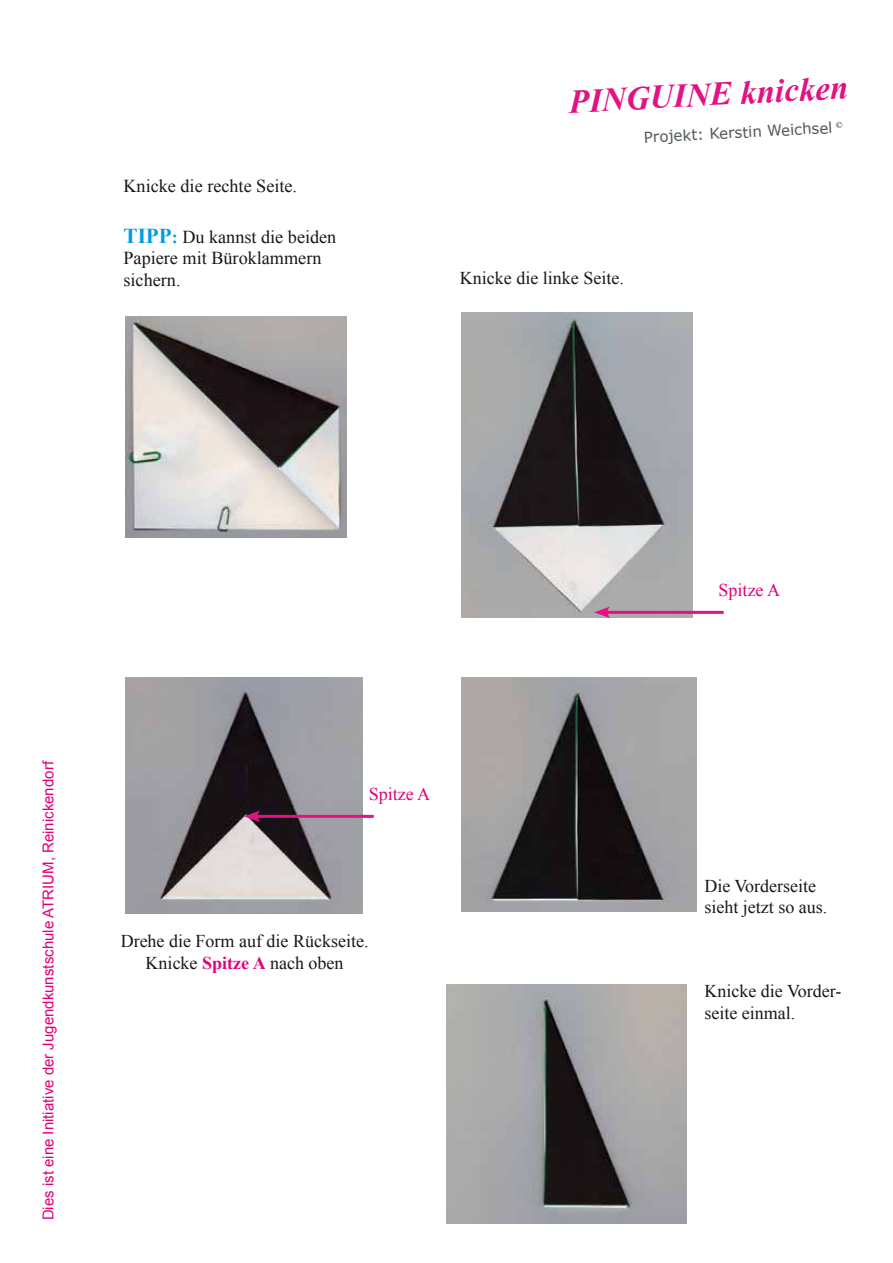
<style>
.page{position:relative;width:893px;height:1263px;background:#fff}
.page>*{position:absolute;margin:0;border:0;box-sizing:border-box;transform-origin:0 0}
.t1{font:italic 700 33px "Times New Roman";color:#e31283}
.t2{font:18.15px/21.8px "Times New Roman";color:#18171c}
.t3{font:18px/21.6px "Times New Roman";color:#18171c}
.t4{font:18px "Times New Roman";color:#e2007a}
.t5{font:15px "Arial";color:#e2007a}
.t6{font:15px "Verdana";color:#55585a}
.s1{font-weight:700;font-size:21.15px;color:#009de0}
.s2{font-weight:700;font-size:18px;color:#009de0}
.s3{font-weight:700;color:#e2007a}
</style>
<div class="page">
<img style="left:126px;top:317px;width:220px;height:220px">
<img style="left:461px;top:313px;width:231px;height:305px">
<img style="left:461px;top:677px;width:235px;height:234px">
<img style="left:126px;top:677px;width:237px;height:236px">
<img style="left:446px;top:985px;width:241px;height:239px">
<hr style="left:604px;top:611px;width:120px;height:3px;background:#e31283">
<svg style="left:594px;top:606px;width:16px;height:12px"></svg>
<hr style="left:255px;top:815px;width:119px;height:3px;background:#e31283">
<svg style="left:244px;top:810px;width:16px;height:12px"></svg>
<p class="t2" style="left:124px;top:174px;width:175px">Knicke die rechte Seite.</p>
<p class="t2" style="left:124px;top:225px;width:214px"><span class="s1">TIPP</span><span class="s2">:</span> Du kannst die beiden<br>Papiere mit Büroklammern sichern.</p>
<h1 class="t1" style="left:568px;top:79px;width:281px;rotate:-3deg">PINGUINE knicken</h1>
<p class="t6" style="left:643px;top:128px;width:201px;rotate:-3deg">Projekt: Kerstin Weichsel <sup>©</sup></p>
<p class="t3" style="left:460px;top:267px;width:165px">Knicke die linke Seite.</p>
<p class="t5" style="left:38px;top:1220px;width:461px;rotate:-90deg">Dies ist eine Initiative der Jugendkunstschule ATRIUM, Reinickendorf</p>
<p class="t4" style="left:369px;top:782px;width:63px">Spitze A</p>
<p class="t3" style="left:121px;top:930px;width:249px;text-align:center">Drehe die Form auf die Rückseite.<br>Knicke <span class="s3">Spitze A</span> nach oben</p>
<p class="t4" style="left:719px;top:578px;width:63px">Spitze A</p>
<p class="t3" style="left:704px;top:874px;width:124px">Die Vorderseite sieht jetzt so aus.</p>
<p class="t3" style="left:704px;top:980px;width:138px">Knicke die Vorder&shy;seite einmal.</p>
</div>
